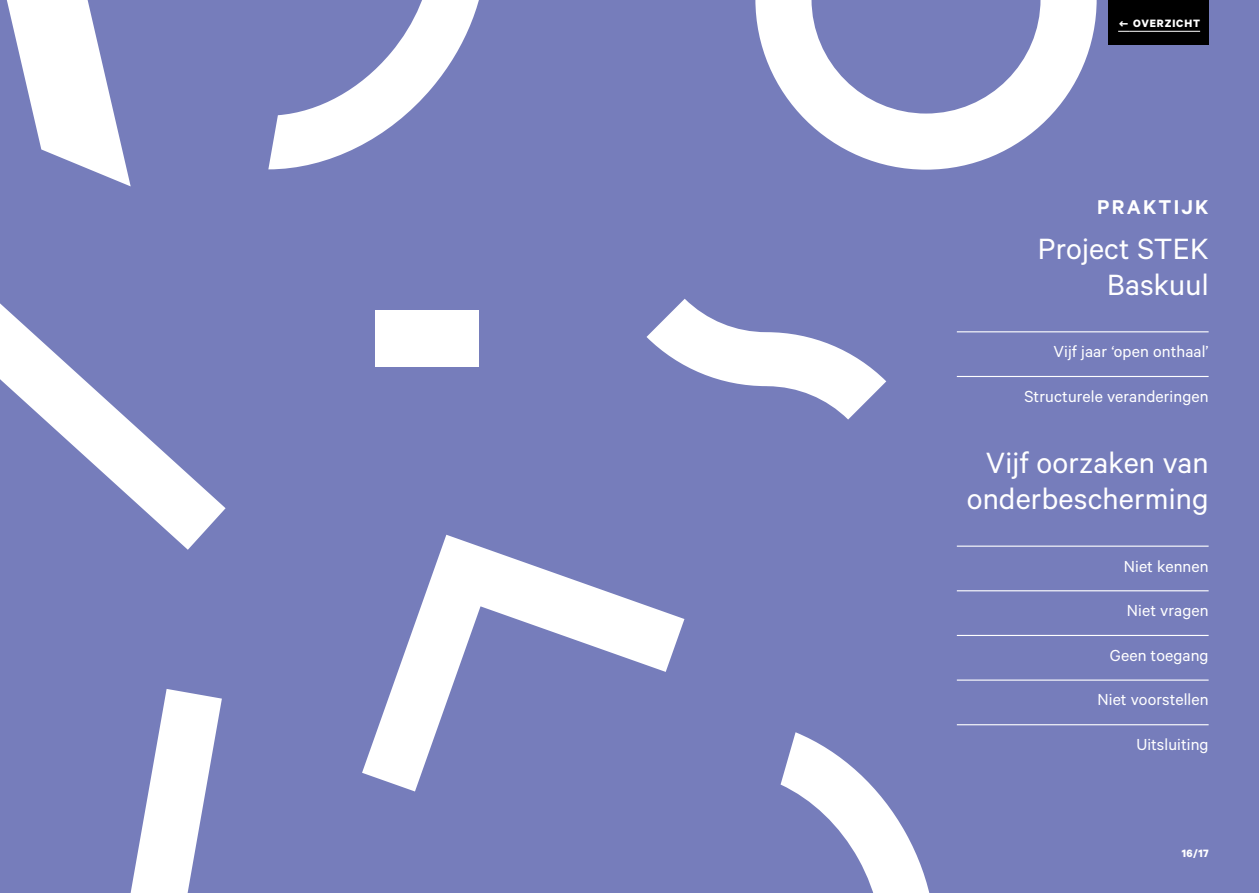
<style>
.page{position:relative;width:1259px;height:893px;background:#767dbb}
.page>*{position:absolute;margin:0;border:0;box-sizing:border-box;transform-origin:0 0}
.t1{font:33px/35.7px "Calibre";letter-spacing:.005em;color:#fff;text-align:right}
.t2{font:600 22.5px "Calibre";letter-spacing:.1em;color:#fff}
.t3{font:18px "Calibre";letter-spacing:.005em;color:#fff}
.t4{font:700 12px "Calibre";letter-spacing:.075em;color:#fff}
.s1{font-family:"IBM Plex Sans"}
</style>
<div class="page">
<hr style="left:957px;top:331px;width:251px;height:1px;background:#fff">
<hr style="left:957px;top:376px;width:251px;height:1px;background:#fff">
<hr style="left:957px;top:546px;width:251px;height:1px;background:#fff">
<hr style="left:957px;top:590px;width:251px;height:1px;background:#fff">
<hr style="left:957px;top:635px;width:251px;height:1px;background:#fff">
<hr style="left:957px;top:679px;width:251px;height:2px;background:#fff">
<hr style="left:957px;top:724px;width:251px;height:1px;background:#fff">
<div style="left:1108px;top:0;width:100px;height:45px;background:#000"></div>
<svg style="left:755px;top:0;width:341px;height:170px"></svg>
<svg style="left:362px;top:535px;width:322px;height:256px"></svg>
<svg style="left:7px;top:0;width:124px;height:186px"></svg>
<svg style="left:131px;top:689px;width:91px;height:204px"></svg>
<svg style="left:0;top:303px;width:226px;height:247px"></svg>
<div style="left:374px;top:310px;width:104px;height:56px;background:#fff"></div>
<svg style="left:646px;top:299px;width:240px;height:121px"></svg>
<svg style="left:268px;top:0;width:211px;height:169px"></svg>
<svg style="left:780px;top:732px;width:150px;height:161px"></svg>
<svg style="left:1118px;top:31px;width:12px;height:1px"></svg>
<hr style="left:1130px;top:31px;width:70px;height:1px;background:#fff">
<p class="t4" style="left:1118px;top:16px;width:83px"><span class="s1">←</span> OVERZICHT</p>
<p class="t2" style="left:1097px;top:194px;width:113px">PRAKTIJK</p>
<h1 class="t1" style="left:1038px;top:230px;width:172px">Project STEK<br>Baskuul</h1>
<p class="t3" style="left:1053px;top:341px;width:157px">Vijf jaar ‘open onthaal’</p>
<p class="t3" style="left:1024px;top:386px;width:186px">Structurele veranderingen</p>
<h1 class="t1" style="left:966px;top:444px;width:243px;text-align:center">Vijf oorzaken van onderbescherming</h1>
<p class="t3" style="left:1123px;top:555px;width:86px">Niet kennen</p>
<p class="t3" style="left:1127px;top:600px;width:83px">Niet vragen</p>
<p class="t3" style="left:1109px;top:645px;width:100px">Geen toegang</p>
<p class="t3" style="left:1097px;top:689px;width:113px">Niet voorstellen</p>
<p class="t3" style="left:1136px;top:734px;width:74px">Uitsluiting</p>
<p class="t4" style="left:1182px;top:846px;width:28px">16/17</p>
</div>
